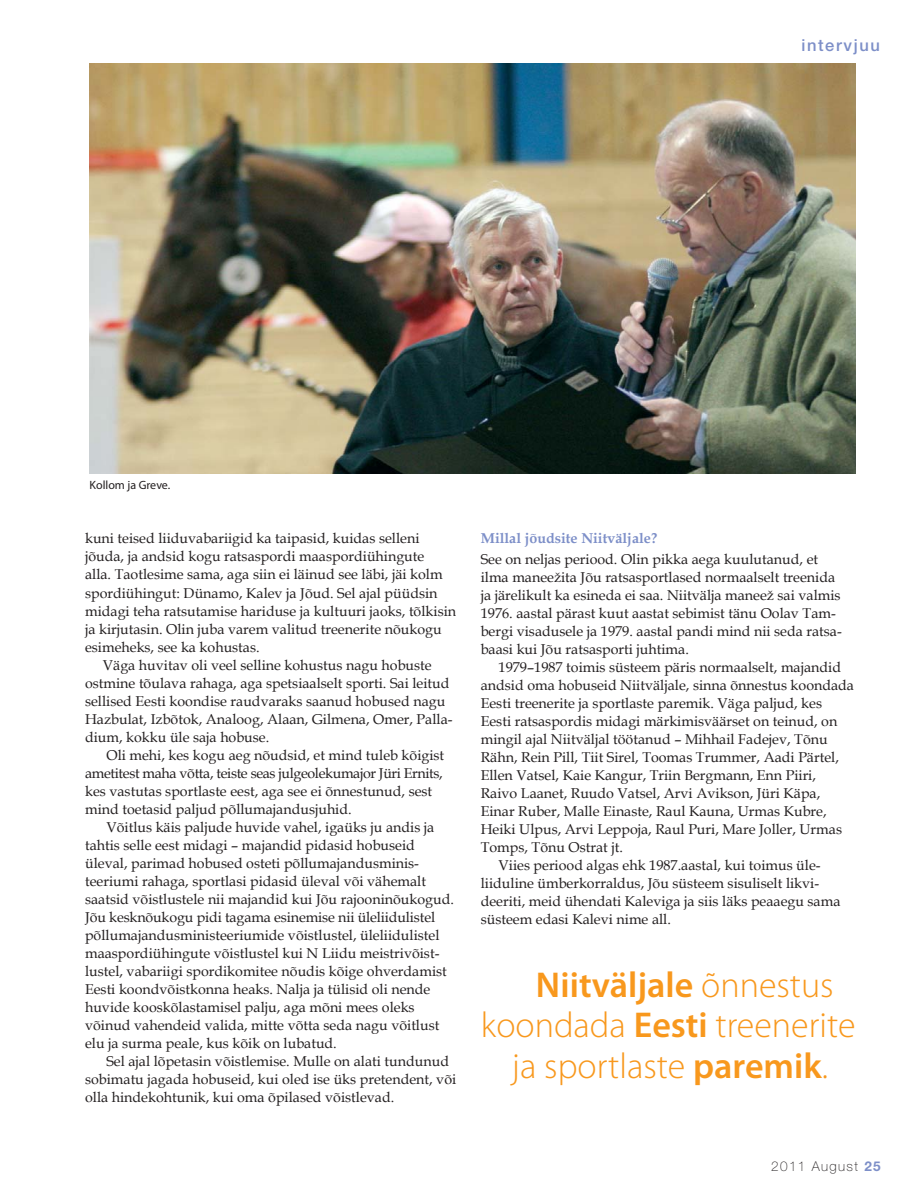
<style>
.page{position:relative;width:919px;height:1191px;background:#fff}
.page>*{position:absolute;margin:0;border:0;box-sizing:border-box;transform-origin:0 0}
.t1{font:300 36px "Myriad Pro";color:#f8981d}
.t2{font:600 36px "Myriad Pro";color:#f8981d}
.t3{font:500 16.5px "Helvetica Neue LT Std";letter-spacing:.1em;color:#7d8fc8}
.t4{font:14.25px/18px "Book Antiqua";color:#231f20}
.t5{font:14.25px "Book Antiqua";letter-spacing:-.025em;color:#231f20}
.t6{font:700 14.25px "Book Antiqua";color:#7d8fc8}
.t7{font:100 13.5px "Helvetica Neue LT Std";letter-spacing:.1em;color:#231f20}
.t8{font:12px "Myriad Pro";color:#231f20}
.s1{font-weight:300}
.s2{font-weight:600}
.s3{font-weight:700;color:#7d8fc8}
</style>
<div class="page">
<img style="left:89px;top:64px;width:766px;height:410px">
<p class="t3" style="left:801px;top:40px;width:80px">intervjuu</p>
<p class="t8" style="left:90px;top:480px;width:82px">Kollom ja Greve.</p>
<p class="t4" style="left:85px;top:530px;width:336px">kuni teised liiduvabariigid ka taipasid, kuidas selleni</p>
<p class="t4" style="left:85px;top:548px;width:341px">jõuda, ja andsid kogu ratsaspordi maaspordiühingute</p>
<p class="t4" style="left:85px;top:566px;width:359px">alla. Taotlesime sama, aga siin ei läinud see läbi, jäi kolm</p>
<p class="t4" style="left:85px;top:584px;width:354px">spordiühingut: Dünamo, Kalev ja Jõud. Sel ajal püüdsin</p>
<p class="t4" style="left:85px;top:602px;width:372px">midagi teha ratsutamise hariduse ja kultuuri jaoks, tõlkisin</p>
<p class="t4" style="left:85px;top:620px;width:358px">ja kirjutasin. Olin juba varem valitud treenerite nõukogu</p>
<p class="t4" style="left:85px;top:638px;width:176px">esimeheks, see ka kohustas.</p>
<p class="t4" style="left:103px;top:656px;width:330px">Väga huvitav oli veel selline kohustus nagu hobuste</p>
<p class="t4" style="left:85px;top:674px;width:366px">ostmine tõulava rahaga, aga spetsiaalselt sporti. Sai leitud</p>
<p class="t4" style="left:85px;top:692px;width:362px">sellised Eesti koondise raudvaraks saanud hobused nagu</p>
<p class="t4" style="left:85px;top:710px;width:369px">Hazbulat, Izbõtok, Analoog, Alaan, Gilmena, Omer, Palla-</p>
<p class="t4" style="left:85px;top:728px;width:186px">dium, kokku üle saja hobuse.</p>
<p class="t4" style="left:106px;top:746px;width:339px">Oli mehi, kes kogu aeg nõudsid, et mind tuleb kõigist</p>
<p class="t5" style="left:85px;top:764px;width:359px">ametitest maha võtta, teiste seas julgeolekumajor Jüri Ernits,</p>
<p class="t4" style="left:85px;top:782px;width:348px">kes vastutas sportlaste eest, aga see ei õnnestunud, sest</p>
<p class="t4" style="left:85px;top:800px;width:268px">mind toetasid paljud põllumajandusjuhid.</p>
<p class="t4" style="left:106px;top:818px;width:329px">Võitlus käis paljude huvide vahel, igaüks ju andis ja</p>
<p class="t4" style="left:85px;top:836px;width:331px">tahtis selle eest midagi – majandid pidasid hobuseid</p>
<p class="t4" style="left:85px;top:854px;width:335px">üleval, parimad hobused osteti põllumajandusminis-</p>
<p class="t4" style="left:85px;top:872px;width:342px">teeriumi rahaga, sportlasi pidasid üleval või vähemalt</p>
<p class="t4" style="left:85px;top:890px;width:370px">saatsid võistlustele nii majandid kui Jõu rajooninõukogud.</p>
<p class="t4" style="left:85px;top:908px;width:351px">Jõu kesknõukogu pidi tagama esinemise nii üleliidulistel</p>
<p class="t4" style="left:85px;top:926px;width:356px">põllumajandusministeeriumide võistlustel, üleliidulistel</p>
<p class="t4" style="left:85px;top:944px;width:356px">maaspordiühingute võistlustel kui N Liidu meistrivõist-</p>
<p class="t4" style="left:85px;top:962px;width:363px">lustel, vabariigi spordikomitee nõudis kõige ohverdamist</p>
<p class="t4" style="left:85px;top:980px;width:347px">Eesti koondvõistkonna heaks. Nalja ja tülisid oli nende</p>
<p class="t4" style="left:85px;top:998px;width:331px">huvide kooskõlastamisel palju, aga mõni mees oleks</p>
<p class="t4" style="left:85px;top:1016px;width:356px">võinud vahendeid valida, mitte võtta seda nagu võitlust</p>
<p class="t4" style="left:85px;top:1034px;width:253px">elu ja surma peale, kus kõik on lubatud.</p>
<p class="t4" style="left:106px;top:1052px;width:344px">Sel ajal lõpetasin võistlemise. Mulle on alati tundunud</p>
<p class="t4" style="left:85px;top:1070px;width:372px">sobimatu jagada hobuseid, kui oled ise üks pretendent, või</p>
<p class="t4" style="left:85px;top:1088px;width:311px">olla hindekohtunik, kui oma õpilased võistlevad.</p>
<p class="t6" style="left:480px;top:529px;width:178px">Millal jõudsite Niitväljale?</p>
<p class="t4" style="left:480px;top:550px;width:362px">See on neljas periood. Olin pikka aega kuulutanud, et ilma maneežita Jõu ratsasportlased normaalselt treenida ja järelikult ka esineda ei saa. Niitvälja maneež sai valmis 1976. aastal pärast kuut aastat sebimist tänu Oolav Tam&shy;bergi visadusele ja 1979. aastal pandi mind nii seda ratsa&shy;baasi kui Jõu ratsasporti juhtima.</p>
<p class="t4" style="left:498px;top:658px;width:344px">1979–1987 toimis süsteem päris normaalselt, majandid</p>
<p class="t4" style="left:480px;top:676px;width:375px">andsid oma hobuseid Niitväljale, sinna õnnestus koondada</p>
<p class="t4" style="left:480px;top:694px;width:343px">Eesti treenerite ja sportlaste paremik. Väga paljud, kes</p>
<p class="t4" style="left:480px;top:712px;width:358px">Eesti ratsaspordis midagi märkimisväärset on teinud, on</p>
<p class="t4" style="left:480px;top:730px;width:348px">mingil ajal Niitväljal töötanud – Mihhail Fadejev, Tõnu</p>
<p class="t4" style="left:480px;top:748px;width:359px">Rähn, Rein Pill, Tiit Sirel, Toomas Trummer, Aadi Pärtel,</p>
<p class="t4" style="left:480px;top:766px;width:337px">Ellen Vatsel, Kaie Kangur, Triin Bergmann, Enn Piiri,</p>
<p class="t4" style="left:480px;top:784px;width:341px">Raivo Laanet, Ruudo Vatsel, Arvi Avikson, Jüri Käpa,</p>
<p class="t4" style="left:480px;top:802px;width:347px">Einar Ruber, Malle Einaste, Raul Kauna, Urmas Kubre,</p>
<p class="t4" style="left:480px;top:820px;width:363px">Heiki Ulpus, Arvi Leppoja, Raul Puri, Mare Joller, Urmas</p>
<p class="t4" style="left:480px;top:838px;width:144px">Tomps, Tõnu Ostrat jt.</p>
<p class="t4" style="left:498px;top:856px;width:323px">Viies periood algas ehk 1987.aastal, kui toimus üle-</p>
<p class="t4" style="left:480px;top:874px;width:340px">liiduline ümberkorraldus, Jõu süsteem sisuliselt likvi-</p>
<p class="t4" style="left:480px;top:892px;width:361px">deeriti, meid ühendati Kaleviga ja siis läks peaaegu sama</p>
<p class="t4" style="left:480px;top:910px;width:192px">süsteem edasi Kalevi nime all.</p>
<h1 class="t2" style="left:536px;top:971px;width:299px">Niitväljale <span class="s1">õnnestus</span></h1>
<h1 class="t1" style="left:480px;top:1011px;width:376px">koondada <span class="s2">Eesti</span> treenerite</h1>
<h1 class="t1" style="left:512px;top:1052px;width:317px">ja sportlaste <span class="s2">paremik</span>.</h1>
<p class="t7" style="left:771px;top:1161px;width:111px">2011 August <span class="s3">25</span></p>
</div>
